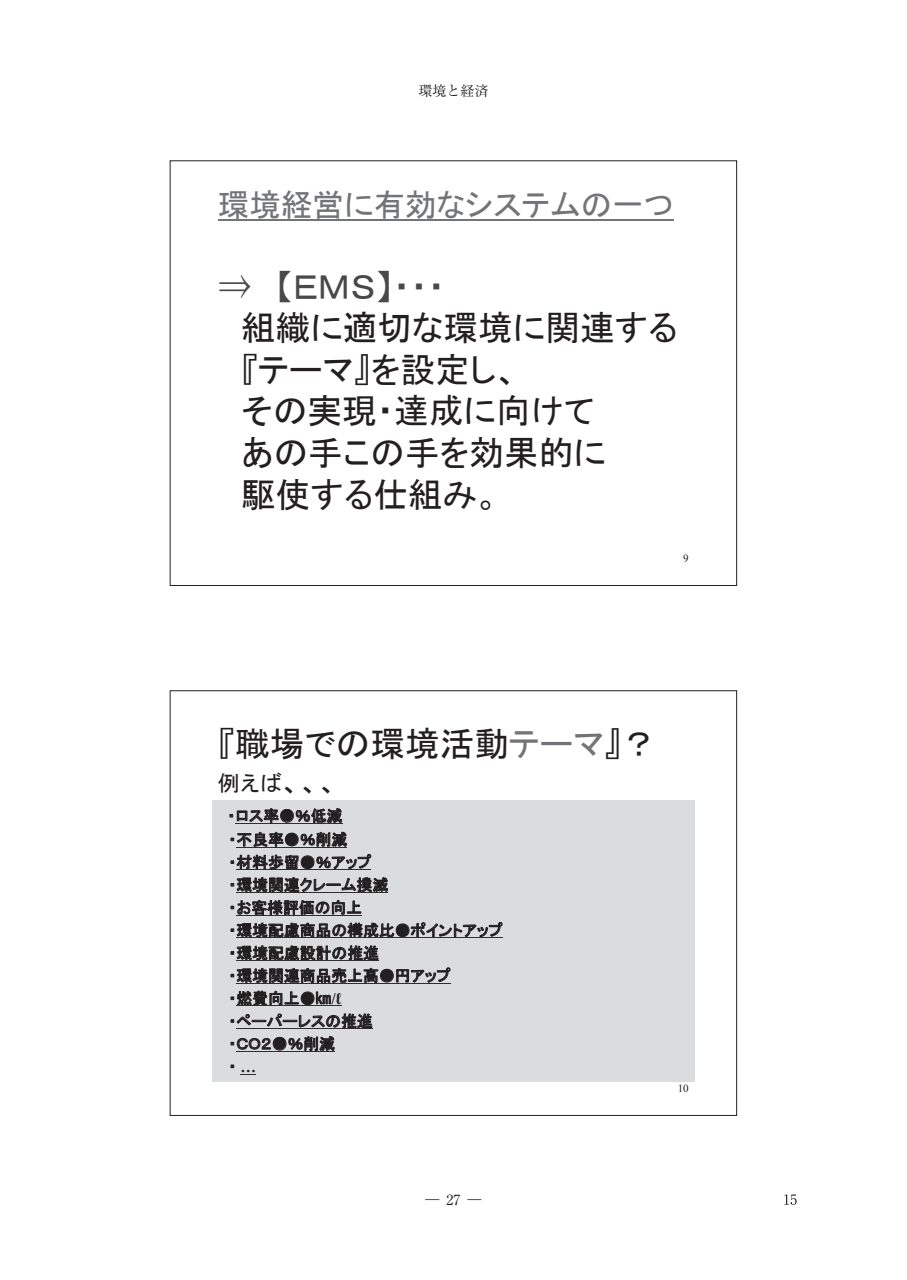
<style>
.page{position:relative;width:907px;height:1280px;background:#fff}
.page>*{position:absolute;margin:0;border:0;box-sizing:border-box;transform-origin:0 0}
.t1{font:34.65px/41.5px "MS P Gothic";color:#231f20}
.t2{font:31.5px "MS P Gothic";color:#737477}
.t3{font:22.05px "MS P Gothic";color:#231f20}
.t4{font:15.75px/22.8px "MS P Gothic";letter-spacing:.005em;color:#231f20}
.t5{font:14px "Ryumin Pro";color:#231f20}
.t6{font:300 14px "Ryumin Pro";color:#231f20}
.t7{font:11.03px "Times New Roman";color:#231f20}
.s1{font-family:"MS Mincho";color:#48494a}
.s2{color:#48494a}
.s3{color:#737477}
.s4{font-size:28.35px}
.s5{font-family:"Times New Roman";font-weight:700}
</style>
<div class="page">
<svg style="left:784px;top:1194px;width:12px;height:10px"></svg>
<hr style="left:218px;top:219px;width:456px;height:2px;background:#737477">
<div style="left:212px;top:800px;width:482px;height:281px;background:#dbdcde"></div>
<svg style="left:230px;top:808px;width:112px;height:15px"></svg>
<hr style="left:235px;top:823px;width:107px;height:1px;background:#312f30">
<svg style="left:231px;top:831px;width:116px;height:15px"></svg>
<hr style="left:236px;top:846px;width:111px;height:1px;background:#312f30">
<svg style="left:231px;top:854px;width:157px;height:38px"></svg>
<hr style="left:236px;top:892px;width:152px;height:1px;background:#312f30">
<svg style="left:231px;top:900px;width:130px;height:14px"></svg>
<hr style="left:236px;top:914px;width:126px;height:1px;background:#312f30">
<svg style="left:231px;top:922px;width:271px;height:60px"></svg>
<hr style="left:236px;top:982px;width:214px;height:1px;background:#312f30">
<svg style="left:231px;top:990px;width:100px;height:15px"></svg>
<hr style="left:236px;top:1005px;width:106px;height:1px;background:#312f30">
<svg style="left:231px;top:1013px;width:141px;height:15px"></svg>
<hr style="left:236px;top:1028px;width:137px;height:1px;background:#312f30">
<svg style="left:231px;top:1036px;width:103px;height:14px"></svg>
<hr style="left:236px;top:1050px;width:99px;height:1px;background:#312f30">
<p class="t5" style="left:418px;top:80px;width:71px">環境と経済</p>
<h2 class="t2" style="left:218px;top:189px;width:457px">環境経営に有効なシステムの一つ</h2>
<h1 class="t1" style="left:241px;top:265px;width:438px;text-indent:-23px"><span class="s1">⇒</span> <span class="s2">【ＥＭＳ】・・・<br></span>組織に適切な環境に関連する『テーマ』を設定し、<br>その実現・達成に向けて<br>あの手この手を効果的に<br>駆使する仕組み。</h1>
<p class="t7" style="left:683px;top:550px;width:7px">9</p>
<h1 class="t1" style="left:218px;top:722px;width:440px">『職場での環境活動<span class="s3">テーマ</span>』？</h1>
<h3 class="t3" style="left:218px;top:772px;width:122px">例えば<span class="s4">、、、</span></h3>
<p class="t4" style="left:227px;top:804px;width:276px">・ロス率●％低減<br>・不良率●％削減<br>・材料歩留●％アップ<br>・環境関連クレーム撲滅<br>・お客様評価の向上<br>・環境配慮商品の構成比●ポイントアップ・環境配慮設計の推進<br>・環境関連商品売上高●円アップ<br>・燃費向上●㎞<span class="s5">/ℓ<br></span>・ペーパーレスの推進<br>・ＣＯ２●％削減<br>・ <span class="s5">…</span></p>
<p class="t5" style="left:446px;top:1188px;width:15px">27</p>
<p class="t6" style="left:425px;top:1188px;width:57px">―　　―</p>
<p class="t7" style="left:677px;top:1080px;width:13px">10</p>
</div>
